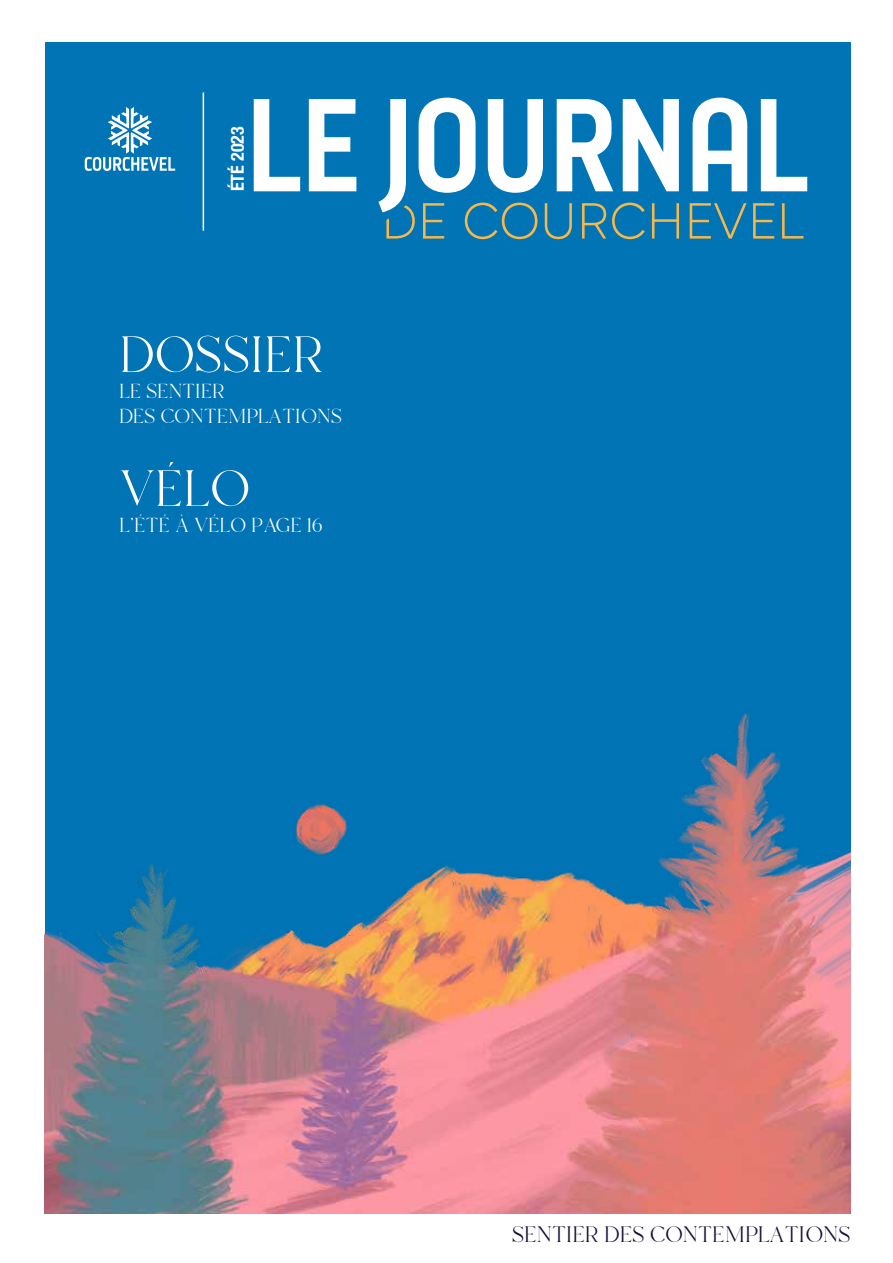
<style>
.page{position:relative;width:893px;height:1263px;background:#fff}
.page>*{position:absolute;margin:0;border:0;box-sizing:border-box;transform-origin:0 0}
.t1{font:700 131.7px "Styling";color:#fff}
.t2{font:51px "Branch";color:#fff}
.t3{font:22.35px "Branch";color:#131139}
.t4{font:20.25px/24.3px "Branch";color:#fff}
.t5{font:700 condensed 18px "Helvetica Neue LT Std";color:#fff}
</style>
<div class="page">
<div style="left:45px;top:43px;width:805px;height:1171px;background:#0074b5"></div>
<img style="left:45px;top:713px;width:805px;height:501px">
<svg style="left:386px;top:203px;width:417px;height:36px"></svg>
<svg style="left:85px;top:107px;width:90px;height:64px"></svg>
<hr style="left:203px;top:92px;width:1px;height:139px;background:#fff">
<p class="t5" style="left:227px;top:191px;width:66px;rotate:-90deg">ÉTÉ 2023</p>
<h1 class="t1" style="left:247px;top:69px;width:564px">LE JOURNAL</h1>
<h2 class="t2" style="left:119px;top:328px;width:206px">DOSSIER</h2>
<p class="t4" style="left:119px;top:380px;width:224px">LE SENTIER<br>DES CONTEMPLATIONS</p>
<h2 class="t2" style="left:119px;top:462px;width:132px">VÉLO</h2>
<p class="t4" style="left:119px;top:514px;width:205px">L'ÉTÉ À VÉLO PAGE 16</p>
<p class="t3" style="left:512px;top:1222px;width:340px">SENTIER DES CONTEMPLATIONS</p>
</div>
